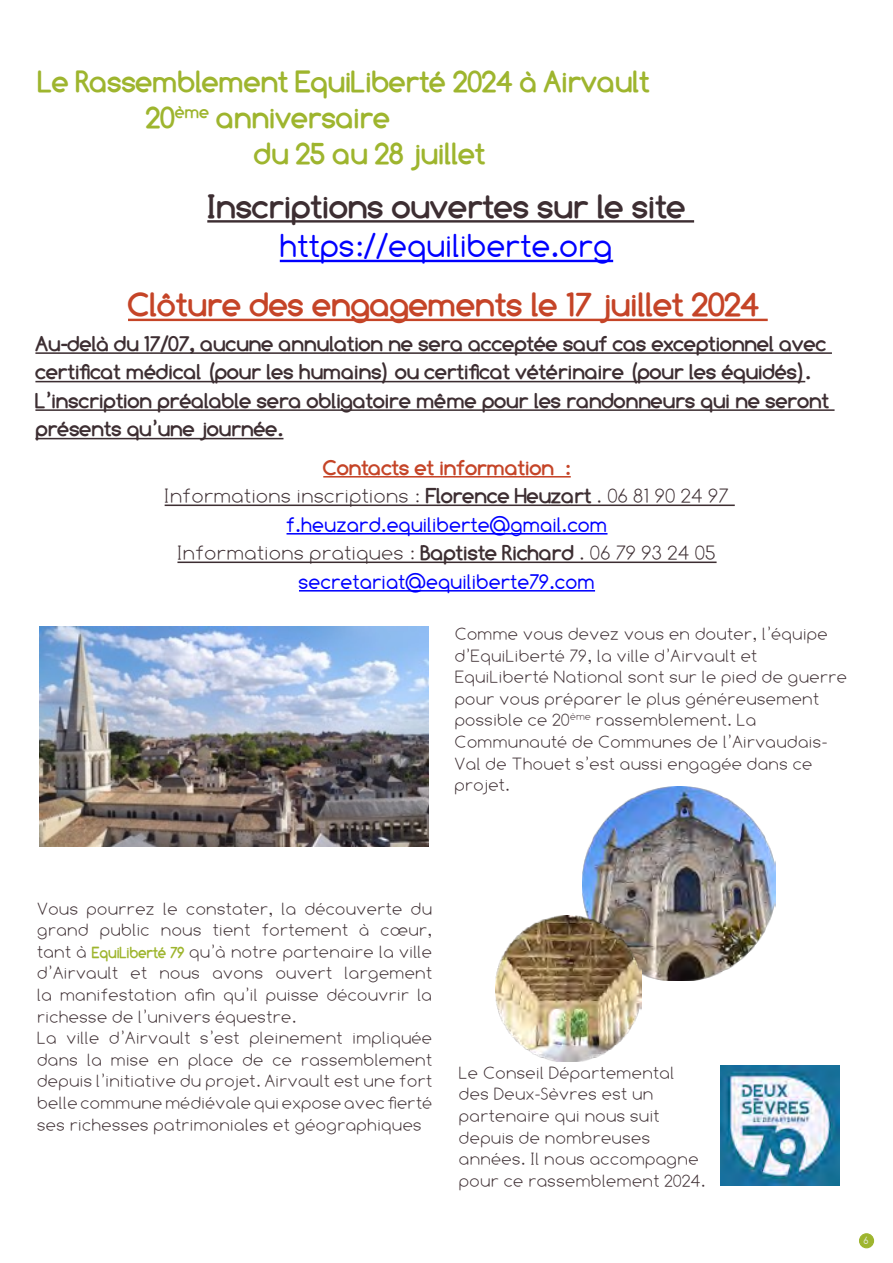
<style>
.page{position:relative;width:893px;height:1263px;background:#fff}
.page>*{position:absolute;margin:0;border:0;box-sizing:border-box;transform-origin:0 0}
.t1{font:700 33px "Comfortaa";color:#c54427}
.t2{font:700 33px "Comfortaa";color:#3d2e32}
.t3{font:33px "Comfortaa";color:#00f}
.t4{font:700 30px "Comfortaa";color:#9eb52e}
.t5{font:700 21px/28.5px "Comfortaa";color:#3d2e32}
.t6{font:300 21px/28.5px "Comfortaa";color:#3d2e32;text-align:center}
.t7{font:300 18px/21.6px "Comfortaa";color:#3d2e32}
.t8{font:10.5px "Comfortaa";color:#f2f3fa}
.s1{font-weight:700;color:#c54427}
.s2{font-weight:700}
.s3{font-weight:400;color:#00f}
.s4{font-weight:700;font-size:15.75px;color:#9eb52e}
</style>
<div class="page">
<hr style="left:207px;top:220px;width:487px;height:3px;background:#3d2e32">
<hr style="left:280px;top:260px;width:333px;height:2px;background:#00f">
<hr style="left:128px;top:319px;width:640px;height:2px;background:#c54427">
<hr style="left:35px;top:352px;width:797px;height:2px;background:#3d2e32">
<hr style="left:35px;top:381px;width:770px;height:1px;background:#3d2e32">
<hr style="left:35px;top:409px;width:799px;height:2px;background:#3d2e32">
<hr style="left:35px;top:438px;width:248px;height:1px;background:#3d2e32">
<div style="left:859px;top:1234px;width:14px;height:14px;background:#9eb52e;border-radius:50%"></div>
<div style="left:859px;top:1233px;width:15px;height:15px;border:1px solid #9eb52e;border-radius:50%"></div>
<hr style="left:323px;top:476px;width:248px;height:1px;background:#c54427">
<hr style="left:165px;top:504px;width:570px;height:2px;background:#3d2e32">
<hr style="left:287px;top:533px;width:320px;height:1px;background:#00f">
<hr style="left:177px;top:561px;width:540px;height:2px;background:#3d2e32">
<hr style="left:299px;top:590px;width:296px;height:1px;background:#00f">
<img style="left:40px;top:626px;width:389px;height:220px">
<img style="left:583px;top:787px;width:193px;height:193px">
<img style="left:496px;top:915px;width:146px;height:146px">
<img style="left:720px;top:1066px;width:119px;height:119px">
<h2 class="t4" style="left:38px;top:65px;width:613px">Le Rassemblement EquiLiberté 2024 à Airvault</h2>
<h2 class="t4" style="left:146px;top:101px;width:245px">20<sup>ème</sup> anniversaire</h2>
<h2 class="t4" style="left:254px;top:137px;width:232px">du 25 au 28 juillet</h2>
<h1 class="t2" style="left:207px;top:187px;width:480px">Inscriptions ouvertes sur le site</h1>
<h1 class="t3" style="left:280px;top:227px;width:335px">https://equiliberte.org</h1>
<h1 class="t1" style="left:128px;top:286px;width:633px">Clôture des engagements le 17 juillet 2024</h1>
<p class="t5" style="left:35px;top:329px;width:795px">Au-delà du 17/07, aucune annulation ne sera acceptée sauf cas exceptionnel avec certificat médical (pour les humains) ou certificat vétérinaire (pour les équidés).<br>L’inscription préalable sera obligatoire même pour les randonneurs qui ne seront présents qu’une journée.</p>
<p class="t6" style="left:165px;top:453px;width:566px"><span class="s1">Contacts et information :<br></span>Informations inscriptions : <span class="s2">Florence Heuzart</span> . 06 81 90 24 97 <span class="s3">f.heuzard.equiliberte@gmail.com<br></span>Informations pratiques : <span class="s2">Baptiste Richard</span> . 06 79 93 24 05 <span class="s3">secretariat@equiliberte79.com</span></p>
<p class="t7" style="left:455px;top:623px;width:394px">Comme vous devez vous en douter, l’équipe d’EquiLiberté 79, la ville d’Airvault et EquiLiberté National sont sur le pied de guerre pour vous préparer le plus généreusement possible ce 20<sup>ème</sup> rassemblement. La Communauté de Communes de l’Airvaudais-Val de Thouet s’est aussi engagée dans ce projet.</p>
<p class="t7" style="left:37px;top:897px;width:397px">Vous pourrez le constater, la découverte du grand public nous tient fortement à cœur, tant à <span class="s4">EquiLiberté 79</span> qu’à notre partenaire la ville d’Airvault et nous avons ouvert largement la manifestation afin qu’il puisse découvrir la richesse de l’univers équestre.<br>La ville d’Airvault s’est pleinement impliquée dans la mise en place de ce rassemblement depuis l’initiative du projet. Airvault est une fort belle commune médiévale qui expose avec fierté ses richesses patrimoniales et géographiques</p>
<p class="t7" style="left:459px;top:1062px;width:249px">Le Conseil Départemental des Deux-Sèvres est un partenaire qui nous suit depuis de nombreuses années. Il nous accompagne pour ce rassemblement 2024.</p>
<p class="t8" style="left:864px;top:1234px;width:6px">6</p>
</div>
